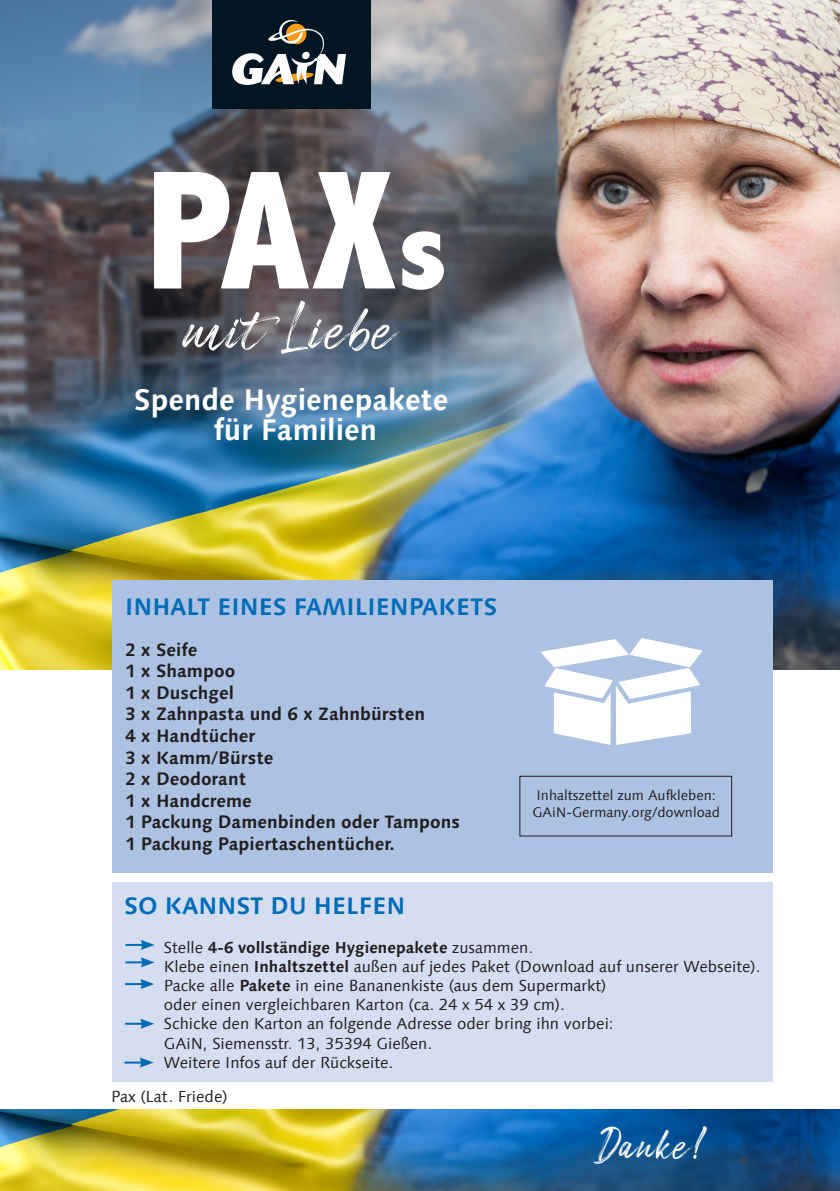
<style>
.page{position:relative;width:840px;height:1191px;background:#fff}
.page>*{position:absolute;margin:0;border:0;box-sizing:border-box;transform-origin:0 0}
.t1{font:800 condensed 170.8px "Abadi";color:#fff}
.t2{font:39.2px "Freshline";letter-spacing:.01em;color:#fff}
.Einfliesstext{font:700 30px "Linotype Syntax Com";color:#fff}
.t3{font:700 24px "Linotype Syntax Com";color:#006cb7}
.t4{font:700 18px "Linotype Syntax Com";color:#231f20}
.t5{font:16px "Linotype Syntax Com";color:#231f20}
.t6{font:700 16px "Linotype Syntax Com";color:#231f20}
.t7{font:14px/16.8px "Linotype Syntax Com";color:#231f20}
.s1{font-size:120px}
.s2{font-weight:400}
.s3{font-weight:700}
</style>
<div class="page">
<img style="left:0;top:0;width:839px;height:669px">
<img style="left:0;top:1109px;width:839px;height:82px">
<div style="left:112px;top:882px;width:660px;height:199px;background:#d4def0"></div>
<div style="left:112px;top:580px;width:660px;height:292px;background:#adc2e3"></div>
<div style="left:212px;top:0;width:158px;height:109px;background:#011622"></div>
<svg style="left:232px;top:20px;width:114px;height:65px"></svg>
<div style="left:302px;top:52px;width:7px;height:7px;background:#fff;border-radius:50%"></div>
<svg style="left:126px;top:940px;width:28px;height:10px"></svg>
<svg style="left:126px;top:957px;width:28px;height:10px"></svg>
<svg style="left:126px;top:979px;width:28px;height:10px"></svg>
<svg style="left:126px;top:1018px;width:28px;height:10px"></svg>
<svg style="left:125px;top:1057px;width:28px;height:10px"></svg>
<svg style="left:182px;top:300px;width:218px;height:54px;background:#6d6f78"></svg>
<img style="left:540px;top:638px;width:163px;height:106px">
<div style="left:519px;top:775px;width:212px;height:61px;border:1px solid #231f20"></div>
<p class="t1" style="left:146px;top:132px;width:302px">PAX<span class="s1">s</span></p>
<p class="Einfliesstext" style="left:134px;top:380px;width:316px">Spende Hygienepakete</p>
<p class="Einfliesstext" style="left:213px;top:410px;width:165px">für Familien</p>
<p class="t3" style="left:125px;top:591px;width:373px">INHALT EINES FAMILIENPAKETS</p>
<p class="t4" style="left:125px;top:638px;width:74px">2 x Seife</p>
<p class="t4" style="left:125px;top:659px;width:112px">1 x Shampoo</p>
<p class="t4" style="left:125px;top:681px;width:110px">1 x Duschgel</p>
<p class="t4" style="left:125px;top:702px;width:301px">3 x Zahnpasta und 6 x Zahnbü rsten</p>
<p class="t4" style="left:125px;top:724px;width:132px">4 x Handtücher</p>
<p class="t4" style="left:125px;top:746px;width:150px">3 x Kamm/Bü rste</p>
<p class="t4" style="left:125px;top:767px;width:122px">2 x Deodorant</p>
<p class="t4" style="left:125px;top:789px;width:128px">1 x Handcreme</p>
<p class="t4" style="left:125px;top:810px;width:336px">1 Packung Damenbinden oder Tampons</p>
<p class="t4" style="left:125px;top:832px;width:271px">1 Packung Papiertaschentücher.</p>
<p class="t7" style="left:532px;top:787px;width:189px">Inhaltszettel zum Aufkleben:<br>GAiN-Germany.org/download</p>
<p class="t3" style="left:124px;top:890px;width:282px">SO KANNST DU HELFEN</p>
<p class="t6" style="left:164px;top:936px;width:370px"><span class="s2">Stelle</span> 4-6 vollständige Hygienepakete <span class="s2">zusammen.</span></p>
<p class="t5" style="left:164px;top:956px;width:597px">Klebe einen <span class="s3">Inhaltszettel</span> außen auf jedes Paket (Download auf unserer Webseite).</p>
<p class="t5" style="left:164px;top:975px;width:444px">Packe alle <span class="s3">Pakete</span> in eine Bananenkiste (aus dem Supermarkt)</p>
<p class="t5" style="left:164px;top:994px;width:402px">oder einen vergleichbaren Karton (ca. 24 x 54 x 39 cm).</p>
<p class="t5" style="left:164px;top:1013px;width:451px">Schicke den Karton an folgende Adresse oder bring ihn vorbei:</p>
<p class="t5" style="left:164px;top:1033px;width:269px">GAiN, Siemensstr. 13, 35394 Gießen.</p>
<p class="t5" style="left:164px;top:1052px;width:231px">Weitere Infos auf der Rückseite.</p>
<p class="t5" style="left:111px;top:1086px;width:118px">Pax (Lat. Friede)</p>
<p class="t2" style="left:593px;top:1121px;width:115px">Danke!</p>
</div>
